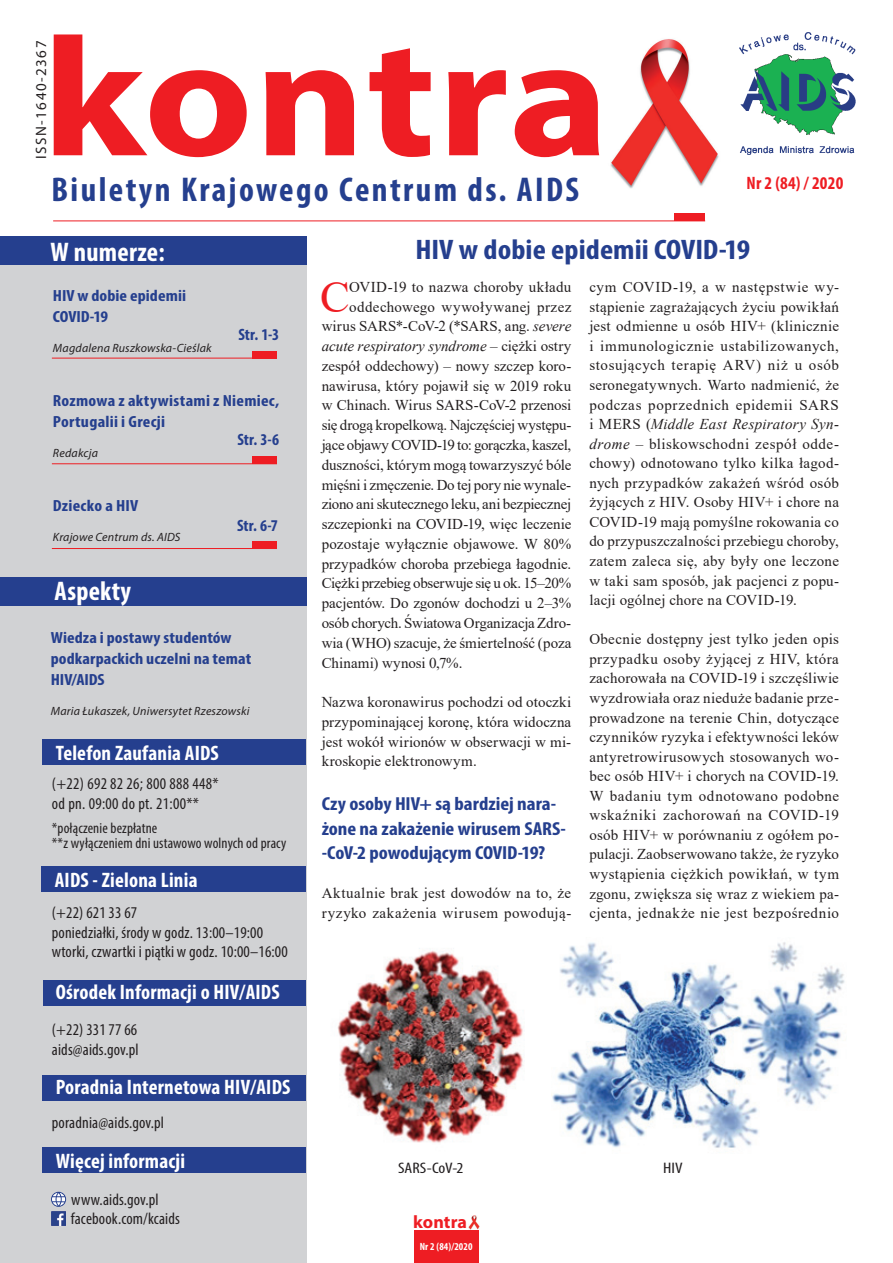
<style>
.page{position:relative;width:893px;height:1263px;background:#fff}
.page>*{position:absolute;margin:0;border:0;box-sizing:border-box;transform-origin:0 0}
.t1{font:700 170.1px "Myriad Pro";letter-spacing:.005em;color:#ee1d23;scale:1.11 1}
.t2{font:44.4px "Times New Roman";color:#ee1d23}
.t3{font:700 condensed 34.5px "Myriad Pro";letter-spacing:.07em;color:#253f8e}
.t4{font:700 condensed 28.35px "Myriad Pro";color:#253f8e;scale:1.11 1}
.t5{font:700 condensed 27px "Myriad Pro";letter-spacing:.01em;color:#fff}
.t6{font:700 condensed 21px "Myriad Pro";letter-spacing:.01em;color:#fff}
.t7{font:700 condensed 18.9px/24.3px "Myriad Pro";color:#253f8e;scale:1.11 1}
.t8{font:700 condensed 18px "Myriad Pro";letter-spacing:.01em;color:#ee1d23}
.t9{font:700 18px "Myriad Pro";letter-spacing:.005em;color:#ee1d23}
.t10{font:condensed 16.5px/19.5px "Myriad Pro";letter-spacing:.01em;color:#231f20}
.t11{font:700 condensed 16.5px "Myriad Pro";letter-spacing:.005em;color:#253f8e}
.t12{font:700 condensed 16.2px/21px "Myriad Pro";letter-spacing:.005em;color:#253f8e;scale:1.11 1}
.t13{font:condensed 15.3px "Myriad Pro";color:#231f20;scale:1.18 1}
.t14{font:15px/19.5px "Times New Roman";color:#231f20;text-align:justify}
.t15{font:15px "Times New Roman";letter-spacing:-.02em;color:#231f20}
.t16{font:15px "Times New Roman";letter-spacing:-.025em;color:#231f20}
.t17{font:15px/19.8px "Times New Roman";letter-spacing:.035em;color:#231f20}
.t18{font:condensed 15px/15px "Myriad Pro";letter-spacing:.01em;color:#231f20}
.t19{font:italic 15px "Times New Roman";color:#231f20}
.t20{font:15px "Times New Roman";letter-spacing:.025em;color:#231f20}
.t21{font:15px "Myriad Pro";letter-spacing:.1em;color:#231f20}
.t22{font:italic 12px "Myriad Pro";letter-spacing:.015em;color:#231f20}
.t23{font:700 condensed 10.5px "Myriad Pro";letter-spacing:.01em;color:#fff}
.s1{font-style:italic}
.s2{font-style:normal}
</style>
<div class="page">
<div style="left:414px;top:1230px;width:65px;height:33px;background:#ee1d23"></div>
<img style="left:468px;top:1215px;width:11px;height:14px">
<img style="left:306px;top:940px;width:218px;height:220px">
<div style="left:0;top:242px;width:306px;height:1021px;background:#d1d2d4"></div>
<div style="left:0;top:236px;width:306px;height:28px;background:#253f8e"></div>
<div style="left:43px;top:739px;width:263px;height:26px;background:#253f8e"></div>
<div style="left:41px;top:866px;width:265px;height:26px;background:#253f8e"></div>
<div style="left:44px;top:980px;width:262px;height:25px;background:#253f8e"></div>
<div style="left:43px;top:1075px;width:263px;height:25px;background:#253f8e"></div>
<div style="left:43px;top:1148px;width:263px;height:25px;background:#253f8e"></div>
<div style="left:253px;top:351px;width:24px;height:7px;background:#ee1d23"></div>
<hr style="left:52px;top:358px;width:225px;height:1px;background:#ee1d23">
<div style="left:253px;top:457px;width:24px;height:7px;background:#ee1d23"></div>
<hr style="left:52px;top:463px;width:225px;height:1px;background:#ee1d23">
<div style="left:253px;top:541px;width:24px;height:8px;background:#ee1d23"></div>
<hr style="left:52px;top:548px;width:225px;height:1px;background:#ee1d23">
<hr style="left:53px;top:221px;width:652px;height:1px;background:#ee1d23">
<div style="left:675px;top:213px;width:30px;height:8px;background:#ee1d23"></div>
<img style="left:739px;top:32px;width:117px;height:123px">
<img style="left:610px;top:39px;width:109px;height:150px">
<div style="left:0;top:578px;width:306px;height:28px;background:#253f8e"></div>
<img style="left:52px;top:1211px;width:13px;height:14px">
<svg style="left:51px;top:1192px;width:15px;height:15px"></svg>
<img style="left:551px;top:942px;width:294px;height:206px">
<h1 class="t1" style="left:42px;top:-13px;width:512px">kontra</h1>
<p class="t21" style="left:32px;top:159px;width:120px;rotate:-90deg">ISSN-1640-2367</p>
<h3 class="t3" style="left:51px;top:168px;width:529px">Biuletyn Krajowego Centrum ds. AIDS</h3>
<p class="t8" style="left:747px;top:172px;width:98px">Nr 2 (84) / 2020</p>
<h3 class="t5" style="left:51px;top:235px;width:116px">W numerze:</h3>
<p class="t12" style="left:53px;top:284px;width:121px">HIV w dobie epidemii<br>COVID-19</p>
<p class="t22" style="left:53px;top:340px;width:160px">Magdalena Ruszkowska-Cieślak</p>
<p class="t11" style="left:238px;top:324px;width:42px">Str. 1-3</p>
<p class="t12" style="left:53px;top:389px;width:205px">Rozmowa z aktywistami z Niemiec,<br>Portugalii i Grecji</p>
<p class="t22" style="left:53px;top:445px;width:47px">Redakcja</p>
<p class="t11" style="left:237px;top:429px;width:43px">Str. 3-6</p>
<p class="t12" style="left:53px;top:494px;width:78px">Dziecko a HIV</p>
<p class="t22" style="left:53px;top:529px;width:129px">Krajowe Centrum ds. AIDS</p>
<p class="t11" style="left:237px;top:515px;width:42px">Str. 6-7</p>
<h3 class="t5" style="left:55px;top:574px;width:78px">Aspekty</h3>
<p class="t12" style="left:51px;top:627px;width:182px">Wiedza i postawy studentów podkarpackich uczelni na temat<br>HIV/AIDS</p>
<p class="t22" style="left:51px;top:704px;width:200px">Maria Łukaszek, Uniwersytet Rzeszowski</p>
<h3 class="t6" style="left:56px;top:739px;width:165px">Telefon Zaufania AIDS</h3>
<p class="t10" style="left:52px;top:774px;width:168px">(+22) 692 82 26; 800 888 448* od pn. 09:00 do pt. 21:00**</p>
<p class="t18" style="left:52px;top:820px;width:236px">*połączenie bezpłatne<br>**z wyłączeniem dni ustawowo wolnych od pracy</p>
<h3 class="t6" style="left:55px;top:867px;width:144px">AIDS - Zielona Linia</h3>
<p class="t10" style="left:52px;top:903px;width:237px">(+22) 621 33 67<br>poniedziałki, środy w godz. 13:00–19:00 wtorki, czwartki i piątki w godz. 10:00–16:00</p>
<h3 class="t6" style="left:56px;top:979px;width:225px">Ośrodek Informacji o HIV/AIDS</h3>
<p class="t10" style="left:52px;top:1020px;width:88px">(+22) 331 77 66 aids@aids.gov.pl</p>
<h3 class="t6" style="left:56px;top:1074px;width:236px">Poradnia Internetowa HIV/AIDS</h3>
<p class="t10" style="left:52px;top:1113px;width:114px">poradnia@aids.gov.pl</p>
<h3 class="t6" style="left:56px;top:1147px;width:131px">Więcej informacji</h3>
<p class="t10" style="left:71px;top:1189px;width:111px">www.aids.gov.pl facebook.com/kcaids</p>
<h3 class="t4" style="left:416px;top:231px;width:303px">HIV w dobie epidemii COVID-19</h3>
<h2 class="t2" style="left:320px;top:265px;width:31px">C</h2>
<p class="t14" style="left:349px;top:277px;width:224px">OVID-19 to nazwa choroby układu</p>
<p class="t20" style="left:349px;top:296px;width:224px">oddechowego wywoływanej przez</p>
<p class="t14" style="left:322px;top:316px;width:251px">wirus SARS*-CoV-2 (*SARS, ang. <span class="s1">severe</span></p>
<p class="t19" style="left:322px;top:336px;width:251px">acute respiratory syndrome <span class="s2">– ciężki ostry</span></p>
<p class="t14" style="left:322px;top:356px;width:251px">zespół oddechowy) – nowy szczep koro-</p>
<p class="t14" style="left:322px;top:375px;width:251px">nawirusa, który pojawił się w 2019 roku</p>
<p class="t14" style="left:322px;top:395px;width:251px">w Chinach. Wirus SARS-CoV-2 przenosi</p>
<p class="t15" style="left:322px;top:415px;width:251px">się drogą kropelkową. Najczęściej występu-</p>
<p class="t16" style="left:322px;top:434px;width:251px">jące objawy COVID-19 to: gorączka, kaszel,</p>
<p class="t14" style="left:322px;top:455px;width:251px">duszności, którym mogą towarzyszyć bóle</p>
<p class="t14" style="left:322px;top:474px;width:251px">mięśni i zmęczenie. Do tej pory nie wynale-</p>
<p class="t15" style="left:322px;top:494px;width:251px">ziono ani skutecznego leku, ani bezpiecznej</p>
<p class="t14" style="left:322px;top:514px;width:251px">szczepionki na COVID-19, więc leczenie</p>
<p class="t14" style="left:322px;top:534px;width:251px">pozostaje wyłącznie objawowe. W 80%</p>
<p class="t14" style="left:322px;top:553px;width:251px">przypadków choroba przebiega łagodnie.</p>
<p class="t16" style="left:322px;top:573px;width:251px">Ciężki przebieg obserwuje się u ok. 15–20%</p>
<p class="t14" style="left:322px;top:593px;width:251px">pacjentów. Do zgonów dochodzi u 2–3%</p>
<p class="t14" style="left:322px;top:613px;width:251px">osób chorych. Światowa Organizacja Zdro-</p>
<p class="t14" style="left:322px;top:632px;width:251px">wia (WHO) szacuje, że śmiertelność (poza</p>
<p class="t14" style="left:322px;top:652px;width:142px">Chinami) wynosi 0,7%.</p>
<p class="t14" style="left:322px;top:692px;width:251px">Nazwa koronawirus pochodzi od otoczki przypominającej koronę, która widoczna jest wokół wirionów w obserwacji w mi&shy;kroskopie elektronowym.</p>
<p class="t7" style="left:322px;top:791px;width:221px">Czy osoby HIV+ są bardziej nara&shy;żone na zakażenie wirusem SARS--CoV-2 powodującym COVID-19?</p>
<p class="t17" style="left:322px;top:883px;width:251px">Aktualnie brak jest dowodów na to, że ryzyko zakażenia wirusem powodują-</p>
<p class="t14" style="left:589px;top:277px;width:251px">cym COVID-19, a w następstwie wy&shy;stąpienie zagrażających życiu powikłań jest odmienne u osób HIV+ (klinicznie i immunologicznie ustabilizowanych, stosujących terapię ARV) niż u osób seronegatywnych. Warto nadmienić, że podczas poprzednich epidemii SARS i MERS (<span class="s1">Middle East Respiratory Syn&shy;drome</span> – bliskowschodni zespół odde&shy;chowy) odnotowano tylko kilka łagod&shy;nych przypadków zakażeń wśród osób żyjących z HIV. Osoby HIV+ i chore na COVID-19 mają pomyślne rokowania co do przypuszczalności przebiegu choroby, zatem zaleca się, aby były one leczone w taki sam sposób, jak pacjenci z popu&shy;lacji ogólnej chore na COVID-19.</p>
<p class="t14" style="left:589px;top:629px;width:251px">Obecnie dostępny jest tylko jeden opis przypadku osoby żyjącej z HIV, która zachorowała na COVID-19 i szczęśliwie wyzdrowiała oraz nieduże badanie prze&shy;prowadzone na terenie Chin, dotyczące czynników ryzyka i efektywności leków antyretrowirusowych stosowanych wo&shy;bec osób HIV+ i chorych na COVID-19.<br>W badaniu tym odnotowano podobne wskaźniki zachorowań na COVID-19 osób HIV+ w porównaniu z ogółem po&shy;pulacji. Zaobserwowano także, że ryzyko wystąpienia ciężkich powikłań, w tym zgonu, zwiększa się wraz z wiekiem pa&shy;cjenta, jednakże nie jest bezpośrednio</p>
<p class="t13" style="left:398px;top:1159px;width:57px">SARS-CoV-2</p>
<p class="t13" style="left:663px;top:1159px;width:18px">HIV</p>
<p class="t9" style="left:413px;top:1210px;width:55px">kontra</p>
<p class="t23" style="left:420px;top:1240px;width:54px">Nr 2 (84)/2020</p>
</div>
